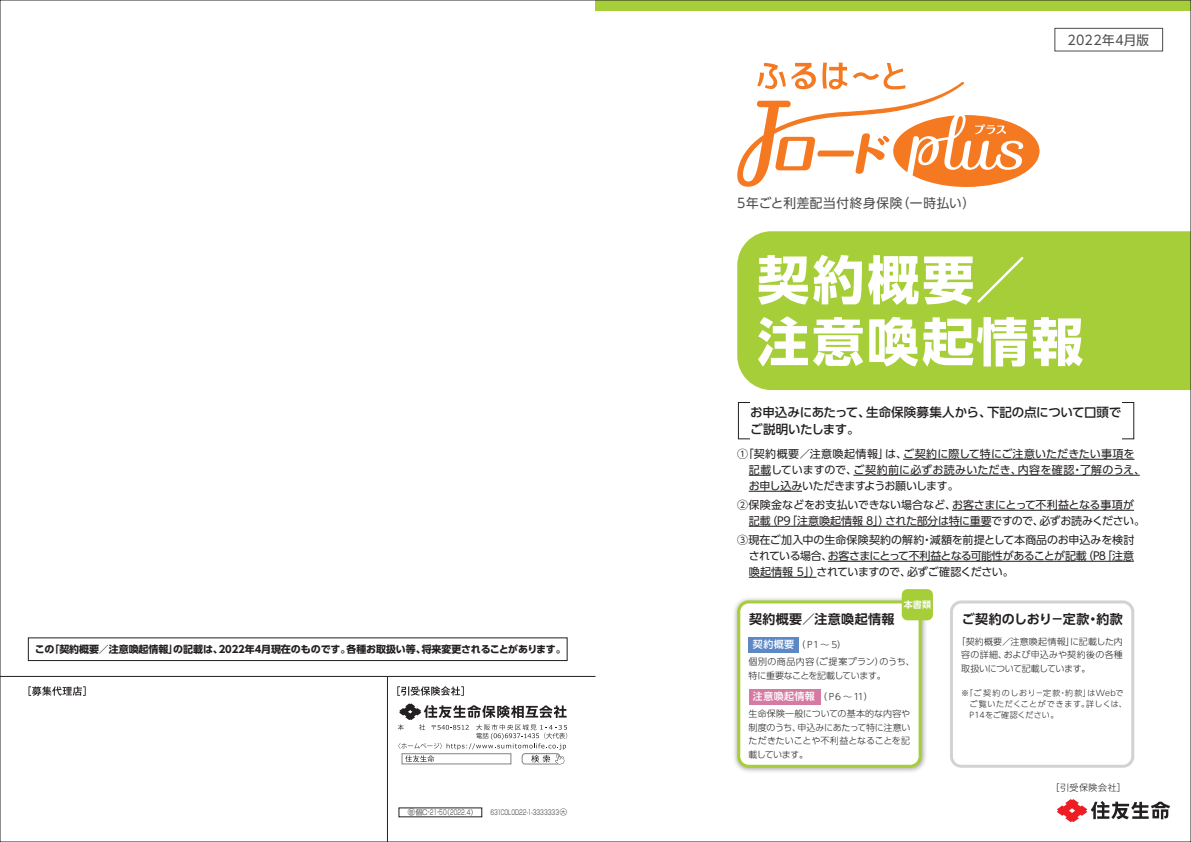
<style>
.page{position:relative;width:1191px;height:842px;background:#fff}
.page>*{position:absolute;margin:0;border:0;box-sizing:border-box;transform-origin:0 0}
.t1{font:700 52px/62px "UD Shin Go Pro";letter-spacing:.055em;color:#fff}
.t2{font:700 13px "UD Shin Go Pro De";letter-spacing:.03em;color:#231f20}
.t3{font:13px "UD Shin Go Pro";letter-spacing:.045em;color:#4b4c4d}
.t4{font:13px "UD Shin Go Pro";letter-spacing:.02em;color:#4b4c4d}
.t5{font:500 12.5px/17px "UD Shin Go Pro";letter-spacing:-.025em;color:#231f20}
.t6{font:11px/16px "UD Shin Go Pro";letter-spacing:-.02em;color:#231f20}
.t7{font:11px/16px "UD Shin Go Pro";letter-spacing:.005em;color:#231f20}
.t8{font:700 10px "UD Shin Go Pro";letter-spacing:-.01em;color:#231f20}
.t9{font:500 10px "UD Shin Go Pro";color:#fff}
.t10{font:300 9px/13.5px "UD Shin Go Pro";letter-spacing:-.015em;color:#231f20;text-align:justify}
.t11{font:700 9px "UD Shin Go Pro De";color:#fff}
.t12{font:300 8px/11px "UD Shin Go Pro";letter-spacing:.055em;color:#231f20}
.t13{font:300 7px "Shin Go Pro";letter-spacing:.005em;color:#231f20;scale:.7 1}
.t14{font:300 7px "Shin Go Pro";letter-spacing:.005em;color:#231f20}
.s1{font-size:8px}
.s2{font-size:5px}
.s3{font-weight:500;font-size:10px;color:#fff}
</style>
<div class="page">
<img style="left:734px;top:598px;width:195px;height:174px">
<svg style="left:737px;top:600px;width:184px;height:168px"></svg>
<svg style="left:950px;top:600px;width:184px;height:168px"></svg>
<div style="left:595px;top:0;width:596px;height:11px;background:#a6ce39"></div>
<div style="left:737px;top:231px;width:452px;height:159px;background:#a6ce39"></div>
<hr style="left:0;top:676px;width:595px;height:1px;background:#231f20">
<hr style="left:387px;top:676px;width:1px;height:166px;background:#231f20">
<svg style="left:397px;top:686px;width:67px;height:10px"></svg>
<svg style="left:29px;top:686px;width:57px;height:10px"></svg>
<div style="left:1054px;top:28px;width:109px;height:23px;border:1px solid #4b4c4d"></div>
<div style="left:748px;top:637px;width:51px;height:15px;background:#5d88c6"></div>
<div style="left:748px;top:689px;width:72px;height:15px;background:#d67aa4"></div>
<div style="left:901px;top:589px;width:32px;height:31px;background:#a6ce39;border-radius:6px"></div>
<svg style="left:1057px;top:799px;width:113px;height:23px"></svg>
<hr style="left:903px;top:459px;width:231px;height:1px;background:#231f20">
<svg style="left:749px;top:475px;width:21px;height:1px"></svg>
<hr style="left:853px;top:475px;width:286px;height:1px;background:#231f20">
<hr style="left:749px;top:491px;width:53px;height:1px;background:#231f20">
<hr style="left:952px;top:510px;width:182px;height:1px;background:#231f20">
<hr style="left:749px;top:526px;width:242px;height:1px;background:#231f20">
<hr style="left:828px;top:561px;width:305px;height:1px;background:#231f20">
<hr style="left:749px;top:577px;width:67px;height:1px;background:#231f20">
<svg style="left:737px;top:62px;width:302px;height:125px"></svg>
<div style="left:28px;top:638px;width:539px;height:23px;border:1px solid #231f20"></div>
<svg style="left:398px;top:703px;width:169px;height:62px"></svg>
<p class="t8" style="left:35px;top:641px;width:532px">この「契約概要／注意喚起情報」の記載は、2022年4月現在のものです。各種お取扱い等、将来変更されることがあります。</p>
<p class="t14" style="left:407px;top:806px;width:72px"><span class="s1">○</span><span class="s2">登</span>個C-21-50（2022.4）</p>
<p class="t13" style="left:490px;top:806px;width:111px">631C0L0D22-1-3333333<span class="s1">○</span><span class="s2">大</span></p>
<p class="t3" style="left:737px;top:192px;width:239px">5年ごと利差配当付終身保険（一時払い）</p>
<p class="t4" style="left:1067px;top:29px;width:83px">2022年4月版</p>
<h1 class="t1" style="left:757px;top:247px;width:327px">契約概要／注意喚起情報</h1>
<p class="t5" style="left:750px;top:403px;width:372px">お申込みにあたって、生命保険募集人から、下記の点について口頭でご説明いたします。</p>
<p class="t7" style="left:749px;top:446px;width:398px;text-indent:-12px">①「契約概要／注意喚起情報」は、ご契約に際して特にご注意いただきたい事項を記載していますので、ご契約前に必ずお読みいただき、内容を確認・了解のうえ、お申し込みいただきますようお願いします。</p>
<p class="t6" style="left:749px;top:497px;width:398px;text-indent:-12px">②保険金などをお支払いできない場合など、お客さまにとって不利益となる事項が記載（P9「注意喚起情報 8」）された部分は特に重要ですので、必ずお読みください。</p>
<p class="t6" style="left:749px;top:532px;width:387px;text-align:justify;text-indent:-11px">③現在ご加入中の生命保険契約の解約・減額を前提として本商品のお申込みを検討されている場合、お客さまにとって不利益となる可能性があることが記載（P8「注意喚起情報 5」）されていますので、必ずご確認ください。</p>
<p class="t2" style="left:749px;top:609px;width:147px">契約概要／注意喚起情報</p>
<p class="t9" style="left:753px;top:636px;width:43px">契約概要</p>
<p class="t10" style="left:796px;top:637px;width:51px">（Ｐ1 ～ 5）</p>
<p class="t11" style="left:903px;top:597px;width:29px">本書類</p>
<p class="t10" style="left:748px;top:655px;width:168px">個別の商品内容（ご提案プラン）のうち、特に重要なことを記載しています。</p>
<p class="t10" style="left:753px;top:690px;width:121px"><span class="s3">注意喚起情報</span>（Ｐ6 ～11）</p>
<p class="t10" style="left:748px;top:707px;width:163px">生命保険一般についての基本的な内容や制度のうち、申込みにあたって特に注意いただきたいことや不利益となることを記載しています。</p>
<p class="t2" style="left:961px;top:609px;width:163px">ご契約のしおり－定款・約款</p>
<p class="t10" style="left:961px;top:634px;width:163px;text-indent:-4px">「契約概要／注意喚起情報」に記載した内容の詳細、および申込みや契約後の各種取扱いについて記載しています。</p>
<p class="t12" style="left:969px;top:687px;width:159px;text-indent:-8px">※「ご契約のしおり－定款・約款」はWebでご覧いただくことができます。詳しくは、<br>P14をご確認ください。</p>
<p class="t10" style="left:1050px;top:780px;width:77px">［引受保険会社］</p>
</div>
